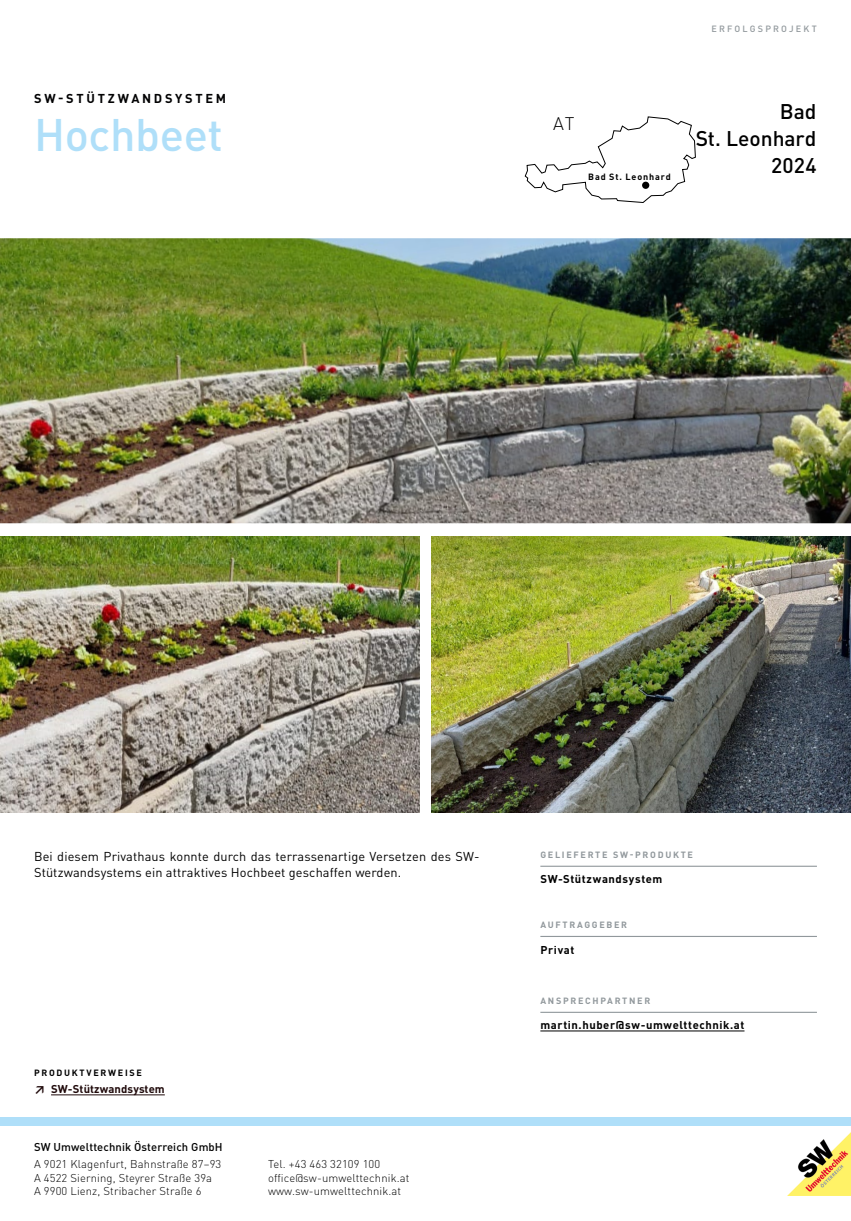
<style>
.page{position:relative;width:851px;height:1221px;background:#fff}
.page>*{position:absolute;margin:0;border:0;box-sizing:border-box;transform-origin:0 0}
.t1{font:500 45px "DIN Pro";letter-spacing:-.01em;color:#afdff9}
.t2{font:500 21px/27px "DIN Pro";color:#000;text-align:right}
.t3{font:300 18px "DIN Pro";color:#000}
.t4{font:12.75px/16.2px "DIN Pro";letter-spacing:.01em;color:#000}
.t5{font:700 12.75px "DIN Pro";letter-spacing:.215em;color:#020203}
.t6{font:300 11.25px/13.5px "DIN Pro";letter-spacing:.01em;color:#000}
.t7{font:700 11.25px "DIN Pro";letter-spacing:.05em;color:#000}
.t8{font:500 11.25px "DIN Pro";letter-spacing:.01em;color:#000}
.t9{font:700 11.25px "DIN Pro";letter-spacing:.01em;color:#1f090a}
.t10{font:700 9px "DIN Pro";letter-spacing:.19em;color:#91989c}
.t11{font:700 9px "DIN Pro";letter-spacing:.19em;color:#000}
.t12{font:500 9px "DIN Pro";letter-spacing:.24em;color:#91989c}
.t13{font:700 9px "DIN Pro";letter-spacing:.1em;color:#000}
</style>
<div class="page">
<svg style="left:524px;top:116px;width:172px;height:87px"></svg>
<div style="left:0;top:1117px;width:850px;height:8px;background:#afdff9"></div>
<img style="left:788px;top:1133px;width:62px;height:62px">
<hr style="left:51px;top:1094px;width:114px;height:1px;background:#1f090a">
<hr style="left:540px;top:865px;width:276px;height:1px;background:#91989c">
<hr style="left:540px;top:935px;width:276px;height:1px;background:#91989c">
<hr style="left:540px;top:1011px;width:276px;height:1px;background:#91989c">
<hr style="left:540px;top:1030px;width:204px;height:1px;background:#000">
<img style="left:0;top:238px;width:850px;height:285px">
<img style="left:432px;top:536px;width:418px;height:276px">
<img style="left:0;top:536px;width:419px;height:276px">
<div style="left:642px;top:182px;width:7px;height:7px;background:#000;border-radius:50%"></div>
<p class="t5" style="left:34px;top:90px;width:193px">SW-STÜTZWANDSYSTEM</p>
<h1 class="t1" style="left:34px;top:104px;width:190px">Hochbeet</h1>
<p class="t12" style="left:711px;top:23px;width:107px">ERFOLGSPROJEKT</p>
<h3 class="t3" style="left:553px;top:111px;width:23px">AT</h3>
<p class="t13" style="left:588px;top:170px;width:84px">Bad St. Leonhard</p>
<h2 class="t2" style="left:695px;top:97px;width:122px">Bad<br>St. Leonhard<br>2024</h2>
<p class="t4" style="left:34px;top:847px;width:447px">Bei diesem Privathaus konnte durch das terrassenartige Versetzen des SW-<br>Stützwandsystems ein attraktives Hochbeet geschaffen werden.</p>
<p class="t11" style="left:34px;top:1066px;width:109px">PRODUKTVERWEISE</p>
<p class="t9" style="left:34px;top:1081px;width:132px">↗ SW-Stützwandsystem</p>
<p class="t8" style="left:34px;top:1138px;width:190px">SW Umwelttechnik Österreich GmbH</p>
<p class="t6" style="left:34px;top:1157px;width:189px">A 9021 Klagenfurt, Bahnstraße 87–93<br>A 4522 Sierning, Steyrer Straße 39a<br>A 9900 Lienz, Stribacher Straße 6</p>
<p class="t6" style="left:268px;top:1157px;width:143px">Tel. +43 463 32109 100 office@sw-umwelttechnik.at www.sw-umwelttechnik.at</p>
<p class="t10" style="left:540px;top:848px;width:154px">GELIEFERTE SW-PRODUKTE</p>
<p class="t7" style="left:540px;top:871px;width:124px">SW-Stützwandsystem</p>
<p class="t10" style="left:540px;top:918px;width:88px">AUFTRAGGEBER</p>
<p class="t7" style="left:540px;top:941px;width:36px">Privat</p>
<p class="t10" style="left:540px;top:994px;width:111px">ANSPRECHPARTNER</p>
<p class="t7" style="left:540px;top:1017px;width:205px">martin.huber@sw-umwelttechnik.at</p>
</div>
